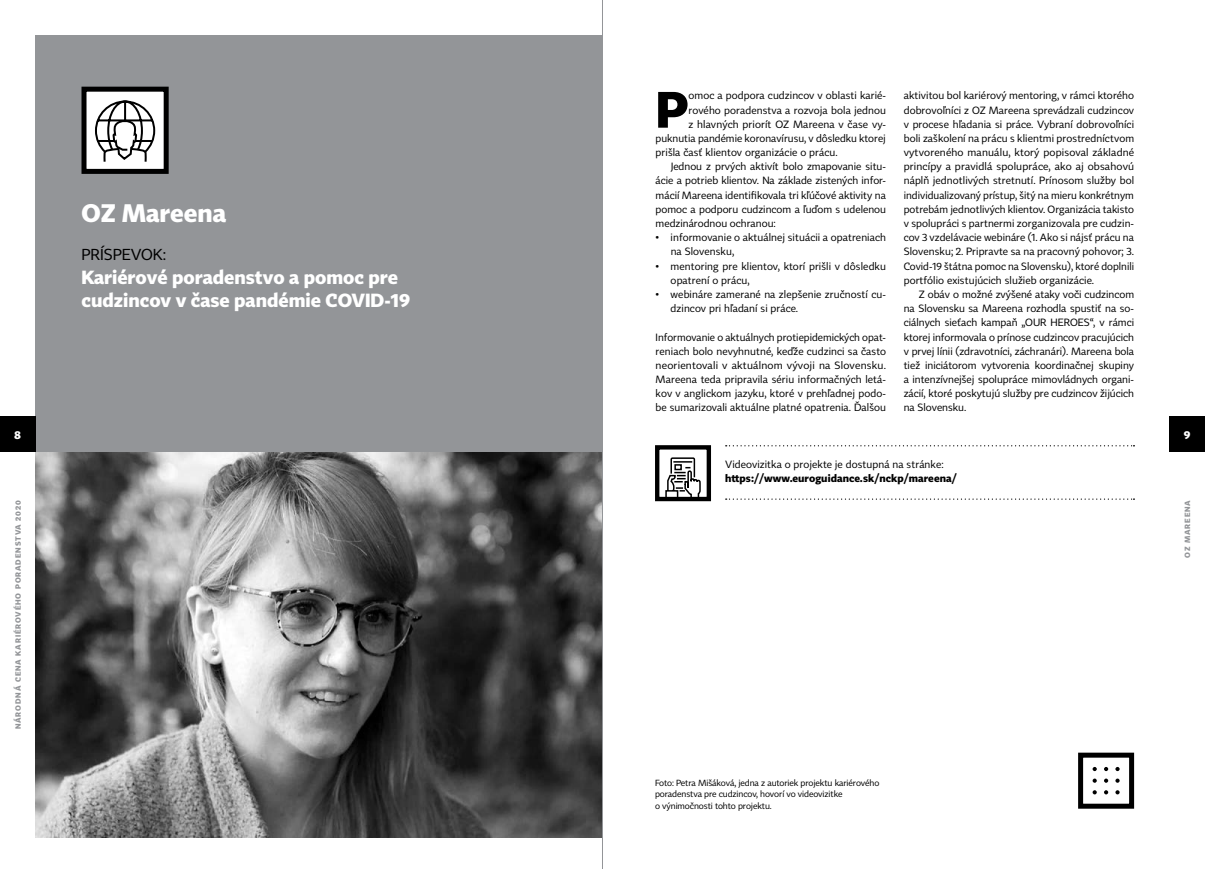
<style>
.page{position:relative;width:1205px;height:869px;background:#fff}
.page>*{position:absolute;margin:0;border:0;box-sizing:border-box;transform-origin:0 0}
.t1{font:700 50.25px "Tabac Sans";color:#000}
.t2{font:700 25px "Tabac Sans";color:#fff}
.t3{font:700 18.75px/22.5px "Tabac Sans";color:#fff}
.t4{font:15.62px "Tabac Sans";color:#000}
.t5{font:700 11.25px "Tabac Sans";color:#fff}
.t6{font:10.38px/14.1px "Tabac Sans";letter-spacing:.01em;color:#000}
.t7{font:700 10.38px "Tabac Sans";letter-spacing:.005em;color:#000}
.t8{font:8.75px/11.2px "Tabac Sans";letter-spacing:-.01em;color:#000}
.t9{font:700 7.5px "Tabac Sans";letter-spacing:.12em;color:#939598}
</style>
<div class="page">
<img style="left:35px;top:452px;width:567px;height:384px">
<div style="left:35px;top:35px;width:567px;height:417px;background:#939598"></div>
<div style="left:1078px;top:752px;width:56px;height:56px;border:5px solid #000"></div>
<svg style="left:1092px;top:790px;width:5px;height:4px"></svg>
<svg style="left:1104px;top:790px;width:4px;height:4px"></svg>
<svg style="left:1115px;top:790px;width:4px;height:4px"></svg>
<svg style="left:1092px;top:778px;width:5px;height:4px"></svg>
<svg style="left:1104px;top:778px;width:4px;height:4px"></svg>
<svg style="left:1115px;top:778px;width:4px;height:4px"></svg>
<svg style="left:1092px;top:767px;width:5px;height:3px"></svg>
<svg style="left:1104px;top:767px;width:4px;height:3px"></svg>
<svg style="left:726px;top:445px;width:408px;height:1px"></svg>
<svg style="left:726px;top:498px;width:408px;height:1px"></svg>
<div style="left:655px;top:445px;width:56px;height:56px;border:4px solid #000"></div>
<svg style="left:664px;top:457px;width:37px;height:43px"></svg>
<div style="left:84px;top:89px;width:82px;height:82px;background:#fff"></div>
<div style="left:81px;top:87px;width:88px;height:87px;border:5px solid #000"></div>
<svg style="left:95px;top:100px;width:61px;height:62px"></svg>
<div style="left:1169px;top:416px;width:36px;height:36px;background:#000"></div>
<div style="left:0;top:416px;width:35px;height:36px;background:#000"></div>
<hr style="left:602px;top:0;width:1px;height:868px;background:#939598">
<h2 class="t2" style="left:81px;top:197px;width:146px">OZ Mareena</h2>
<h3 class="t4" style="left:81px;top:244px;width:34px">pr íspevok</h3>
<h3 class="t4" style="left:163px;top:244px;width:5px">:</h3>
<h3 class="t3" style="left:81px;top:266px;width:330px">Kariérové poradenstvo a pomoc pre cudzincov v čase pandémie COVID-19</h3>
<h1 class="t1" style="left:656px;top:78px;width:34px">P</h1>
<p class="t6" style="left:688px;top:89px;width:199px">omoc a podpora cudzincov v oblasti karié-</p>
<p class="t6" style="left:688px;top:103px;width:199px">rového poradenstva a rozvoja bola jednou</p>
<p class="t6" style="left:688px;top:117px;width:199px">z hlavných priorít OZ Mareena v čase vy-</p>
<p class="t6" style="left:656px;top:131px;width:232px">puknutia pandémie koronavírusu, v dôsledku ktorej</p>
<p class="t6" style="left:656px;top:145px;width:183px">prišla časť klientov organizácie o prácu.</p>
<p class="t6" style="left:671px;top:159px;width:217px">Jednou z prvých aktivít bolo zmapovanie situ-</p>
<p class="t6" style="left:656px;top:174px;width:232px">ácie a potrieb klientov. Na základe zistených infor-</p>
<p class="t6" style="left:656px;top:188px;width:232px">mácií Mareena identifikovala tri kľúčové aktivity na</p>
<p class="t6" style="left:656px;top:202px;width:232px">pomoc a podporu cudzincom a ľuďom s udelenou</p>
<p class="t6" style="left:656px;top:216px;width:122px">medzinárodnou ochranou:</p>
<p class="t6" style="left:671px;top:230px;width:217px;text-indent:-15px">• informovanie o aktuálnej situácii a opatreniach na Slovensku,</p>
<p class="t6" style="left:671px;top:259px;width:217px;text-indent:-15px">• mentoring pre klientov, ktorí prišli v dôsledku opatrení o prácu,</p>
<p class="t6" style="left:671px;top:287px;width:217px;text-indent:-15px">• webináre zamerané na zlepšenie zručností cu&shy;dzincov pri hľadaní si práce.</p>
<p class="t6" style="left:656px;top:330px;width:232px;text-align:justify">Informovanie o aktuálnych protiepidemických opat&shy;reniach bolo nevyhnutné, keďže cudzinci sa často neorientovali v aktuálnom vývoji na Slovensku.<br>Mareena teda pripravila sériu informačných letá&shy;kov v anglickom jazyku, ktoré v prehľadnej podo&shy;be sumarizovali aktuálne platné opatrenia. Ďalšou</p>
<p class="t6" style="left:904px;top:89px;width:232px;text-align:justify">aktivitou bol kariérový mentoring, v rámci ktorého dobrovoľníci z OZ Mareena sprevádzali cudzincov v procese hľadania si práce. Vybraní dobrovoľníci boli zaškolení na prácu s klientmi prostredníctvom vytvoreného manuálu, ktorý popisoval základné princípy a pravidlá spolupráce, ako aj obsahovú náplň jednotlivých stretnutí. Prínosom služby bol individualizovaný prístup, šitý na mieru konkrétnym potrebám jednotlivých klientov. Organizácia takisto v spolupráci s partnermi zorganizovala pre cudzin&shy;cov 3 vzdelávacie webináre (1. Ako si nájsť prácu na Slovensku; 2. Pripravte sa na pracovný pohovor; 3.<br>Covid-19 štátna pomoc na Slovensku), ktoré doplnili portfólio existujúcich služieb organizácie.</p>
<p class="t6" style="left:904px;top:287px;width:232px;text-align:justify;text-indent:15px">Z obáv o možné zvýšené ataky voči cudzincom na Slovensku sa Mareena rozhodla spustiť na so&shy;ciálnych sieťach kampaň „OUR HEROES“, v rámci ktorej informovala o prínose cudzincov pracujúcich v prvej línii (zdravotníci, záchranári). Mareena bola tiež iniciátorom vytvorenia koordinačnej skupiny a intenzívnejšej spolupráce mimovládnych organi&shy;zácií, ktoré poskytujú služby pre cudzincov žijúcich na Slovensku.</p>
<p class="t5" style="left:14px;top:427px;width:8px">8</p>
<p class="t5" style="left:1184px;top:427px;width:8px">9</p>
<p class="t9" style="left:13px;top:729px;width:231px;rotate:-90deg">Národná cena kariérového poradenstva 2020</p>
<p class="t6" style="left:725px;top:457px;width:220px">Videovizitka o projekte je dostupná na stránke:</p>
<p class="t7" style="left:725px;top:472px;width:233px">https://www.euroguidance.sk/nckp/mareena/</p>
<p class="t8" style="left:655px;top:777px;width:226px">Foto: Petra Mišáková, jedna z autoriek projektu kariérového poradenstva pre cudzincov, hovorí vo videovizitke<br>o výnimočnosti tohto projektu.</p>
<p class="t9" style="left:1183px;top:557px;width:59px;rotate:-90deg">OZ Mareena</p>
</div>
